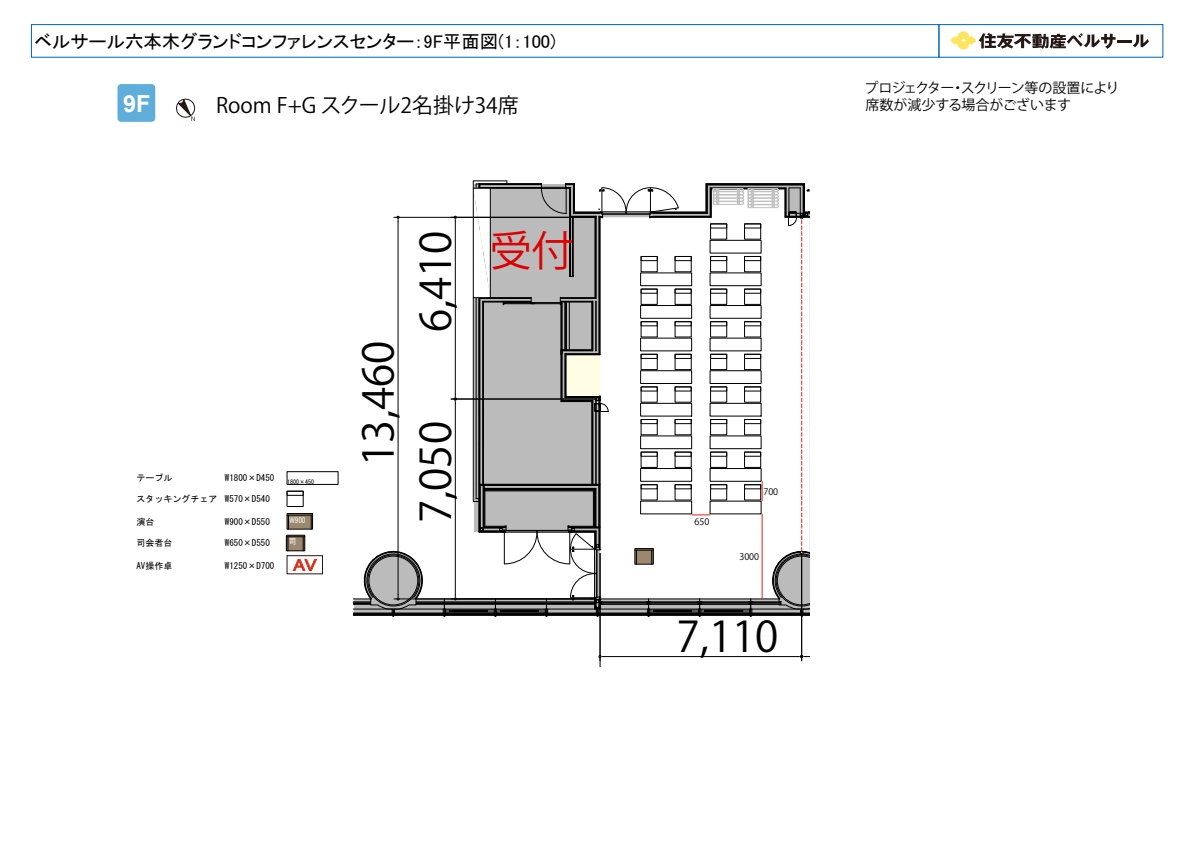
<style>
.page{position:relative;width:1191px;height:842px;background:#fff}
.page>*{position:absolute;margin:0;border:0;box-sizing:border-box;transform-origin:0 0}
.t1{font:42px "Koz Go Pr 6 N";color:#000}
.t2{font:42px "Koz Go Pr 6 N";color:#d00}
.t3{font:700 23.5px "Arial";color:#fff}
.t4{font:21px "Koz Go Pr 6 N";color:#000}
.t5{font:18.5px "MS P Gothic";color:#000}
.t6{font:14px/16.8px "Koz Go Pr 6 N";letter-spacing:-.04em;color:#000}
.t7{font:9px "MS Gothic";color:#000}
.t8{font:9px "Koz Go Pr 6 N";color:#000}
.t9{font:8.5px "MS P Gothic";color:#fff;scale:.83 1}
.t10{font:8.1px "MS P Gothic";color:#fff;scale:.94 1}
.t11{font:6px "MS Gothic";color:#000}
.s1{font-family:"Koz Go Pr 6 N";font-size:14.7px;color:#e50012}
</style>
<div class="page">
<div style="left:31px;top:24px;width:908px;height:34px;background:#fff;border:1px solid #0068b7"></div>
<div style="left:938px;top:24px;width:225px;height:34px;border:1px solid #0068b7"></div>
<svg style="left:950px;top:31px;width:165px;height:19px"></svg>
<hr style="left:1117px;top:40px;width:14px;height:3px;background:#231815">
<svg style="left:1132px;top:34px;width:17px;height:14px"></svg>
<div style="left:117px;top:84px;width:38px;height:38px;background:#5fadda;border-radius:4px"></div>
<svg style="left:176px;top:98px;width:20px;height:23px"></svg>
<hr style="left:600px;top:553px;width:1px;height:113px;background:#000">
<hr style="left:604px;top:656px;width:193px;height:1px;background:#000">
<hr style="left:801px;top:553px;width:1px;height:108px;background:#000">
<svg style="left:598px;top:655px;width:6px;height:3px"></svg>
<svg style="left:797px;top:655px;width:12px;height:3px"></svg>
<div style="left:287px;top:471px;width:51px;height:14px;background:#fff;border:1px solid #000"></div>
<div style="left:287px;top:491px;width:16px;height:16px;background:#fff;border:1px solid #000"></div>
<div style="left:287px;top:491px;width:16px;height:4px;border:1px solid #000"></div>
<div style="left:287px;top:513px;width:26px;height:16px;border:1px solid #000"></div>
<svg style="left:287px;top:515px;width:25px;height:14px"></svg>
<div style="left:286px;top:535px;width:19px;height:16px;border:1px solid #000"></div>
<svg style="left:286px;top:537px;width:19px;height:14px"></svg>
<div style="left:287px;top:555px;width:35px;height:19px;background:#fff;border:1px solid #231815"></div>
<svg style="left:293px;top:559px;width:24px;height:12px"></svg>
<svg style="left:354px;top:181px;width:456px;height:436px"></svg>
<h3 class="t5" style="left:34px;top:32px;width:523px">ベルサール六本木グランドコンファレンスセンター：9F平面図(1：100)</h3>
<h2 class="t3" style="left:123px;top:87px;width:29px">9F</h2>
<h3 class="t4" style="left:216px;top:93px;width:304px">Room F+G スクール2名掛け34席</h3>
<p class="t7" style="left:136px;top:474px;width:37px">テーブル</p>
<p class="t7" style="left:225px;top:474px;width:51px">W1800×D450</p>
<p class="t11" style="left:287px;top:478px;width:29px">1800×450</p>
<p class="t7" style="left:136px;top:494px;width:135px">スタッキングチェア W570×D540</p>
<p class="t7" style="left:136px;top:517px;width:19px">演台</p>
<p class="t7" style="left:225px;top:517px;width:46px">W900×D550</p>
<p class="t9" style="left:289px;top:516px;width:21px">W900</p>
<p class="t7" style="left:136px;top:538px;width:37px">司会者台</p>
<p class="t7" style="left:225px;top:538px;width:46px">W650×D550</p>
<p class="t10" style="left:289px;top:537px;width:10px">司</p>
<p class="t7" style="left:136px;top:561px;width:37px">AV操作卓</p>
<p class="t7" style="left:225px;top:561px;width:93px">W1250×D700 <span class="s1">AV</span></p>
<h1 class="t1" style="left:355px;top:466px;width:126px;rotate:-90deg">13,460</h1>
<h1 class="t1" style="left:412px;top:332px;width:103px;rotate:-90deg">6,410</h1>
<h1 class="t1" style="left:412px;top:523px;width:103px;rotate:-90deg">7,050</h1>
<h1 class="t2" style="left:490px;top:227px;width:85px">受付</h1>
<h3 class="t6" style="left:864px;top:80px;width:256px">プロジェクター・スクリーン等の設置により席数が減少する場合がございます</h3>
<p class="t8" style="left:694px;top:517px;width:16px">650</p>
<p class="t8" style="left:763px;top:486px;width:16px">700</p>
<p class="t8" style="left:739px;top:552px;width:21px">3000</p>
<h1 class="t1" style="left:676px;top:613px;width:103px">7,110</h1>
</div>
